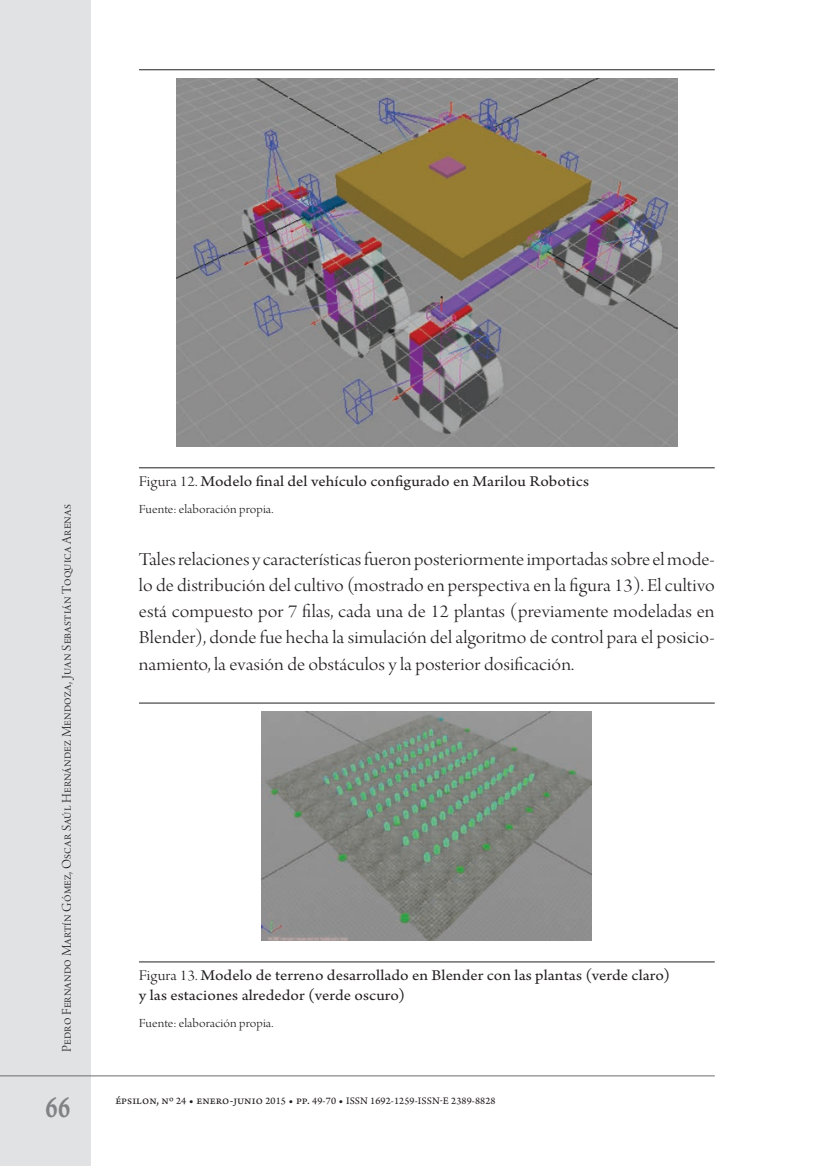
<style>
.page{position:relative;width:819px;height:1166px;background:#fff}
.page>*{position:absolute;margin:0;border:0;box-sizing:border-box;transform-origin:0 0}
.t1{font:31.5px "Arno Pro Smbd Caption";color:#808285;scale:.75 1}
._01Body{font:19.25px/26.2px "Arno Pro Light Display";letter-spacing:.005em;color:#231f20;text-align:justify;scale:1.1 1}
._21Tif_graf{font:15.75px/20.1px "Arno Pro";letter-spacing:.005em;color:#231f20;scale:1.1 1}
.t2{font:14px "Arno Pro Light Display";letter-spacing:.015em;color:#231f20}
._17Fte_Cuad{font:13.12px "Arno Pro Light Display";letter-spacing:.005em;color:#231f20;scale:1.1 1}
.t3{font:10.5px "Arno Pro Sm Text";letter-spacing:.01em;color:#231f20}
.s1{font-family:"Arno Pro Light Display"}
.s2{font-size:12.25px}
</style>
<div class="page">
<div style="left:0;top:0;width:91px;height:1166px;background:#e1e2e4"></div>
<hr style="left:0;top:1075px;width:714px;height:1px;background:#6c6d70">
<hr style="left:139px;top:69px;width:575px;height:1px;background:#231f20">
<hr style="left:139px;top:467px;width:575px;height:1px;background:#231f20">
<img style="left:177px;top:79px;width:500px;height:368px">
<hr style="left:139px;top:703px;width:575px;height:1px;background:#231f20">
<hr style="left:139px;top:961px;width:575px;height:1px;background:#231f20">
<img style="left:262px;top:712px;width:329px;height:228px">
<p class="t2" style="left:59px;top:1052px;width:549px;rotate:-90deg">Pedro Fernando Martín Gómez, Oscar Saúl Hernández Mendoza, Juan Sebastián Toquica Arenas</p>
<h1 class="t1" style="left:46px;top:1088px;width:34px">66</h1>
<p class="_21Tif_graf" style="left:139px;top:472px;width:410px"><span class="s1">Figura 12.</span> Modelo final del vehículo configurado en Marilou Robotics</p>
<p class="_17Fte_Cuad" style="left:139px;top:501px;width:124px">Fuente: elaboración propia.</p>
<p class="_01Body" style="left:139px;top:547px;width:525px">Tales relaciones y características fueron posteriormente importadas sobre el mode&shy;lo de distribución del cultivo (mostrado en perspectiva en la figura 13). El cultivo está compuesto por 7 filas, cada una de 12 plantas (previamente modeladas en Blender), donde fue hecha la simulación del algoritmo de control para el posicio&shy;namiento, la evasión de obstáculos y la posterior dosificación.</p>
<p class="_21Tif_graf" style="left:139px;top:966px;width:484px"><span class="s1">Figura 13.</span> Modelo de terreno desarrollado en Blender con las plantas (verde claro) y las estaciones alrededor (verde oscuro)</p>
<p class="_17Fte_Cuad" style="left:139px;top:1016px;width:124px">Fuente: elaboración propia.</p>
<p class="t3" style="left:115px;top:1094px;width:381px"><span class="s2">épsilon, nº</span> 24 <span class="s2">• enero-junio</span> 2015 <span class="s2">• pp.</span> 49-70 <span class="s2">•</span> ISSN 1692-1259-ISSN-E 2389-8828</p>
</div>
